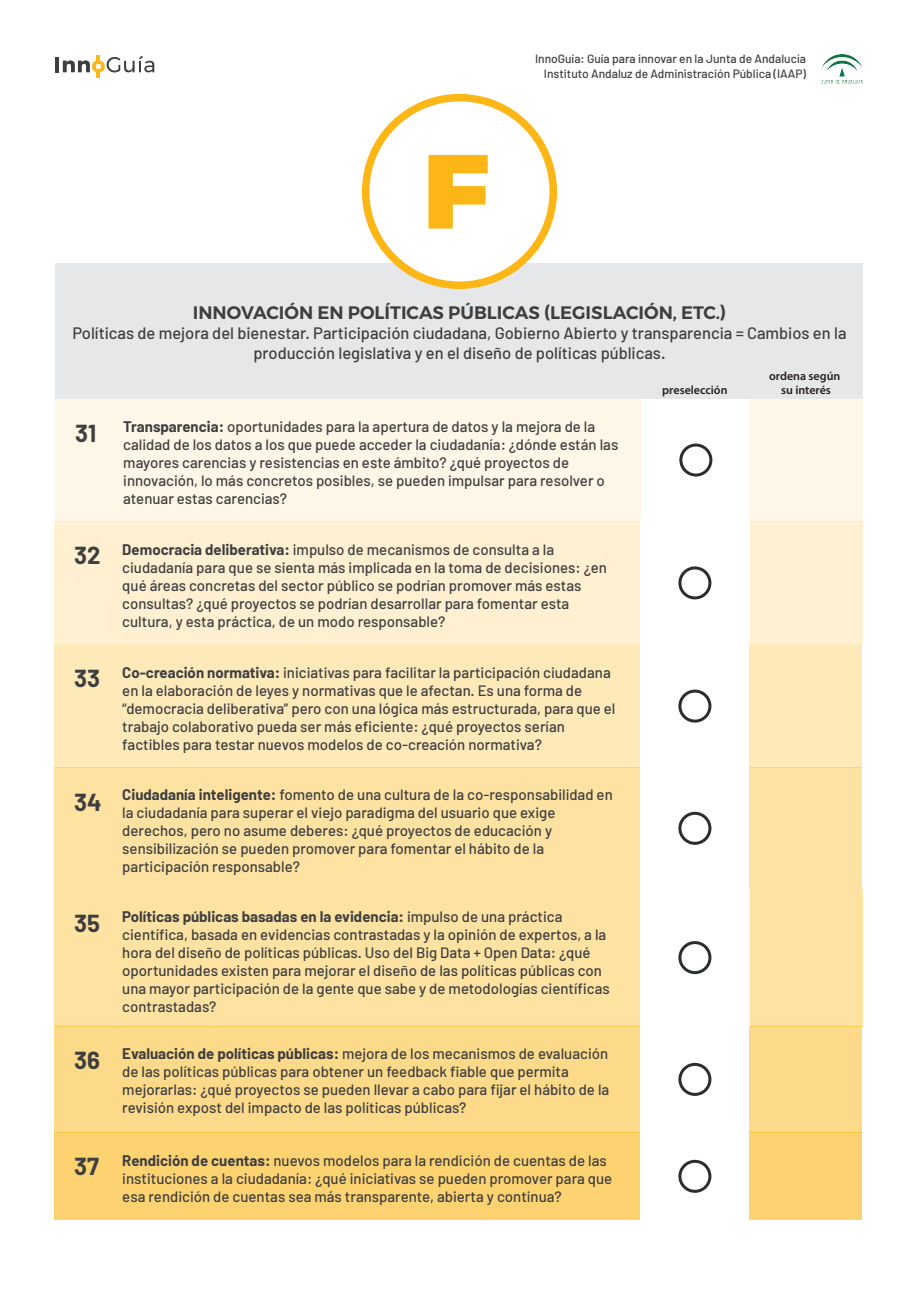
<style>
.page{position:relative;width:919px;height:1289px;background:#fff}
.page>*{position:absolute;margin:0;border:0;box-sizing:border-box;transform-origin:0 0}
.t1{font:900 105px "Montserrat";color:#fcb615}
.t2{font:700 24px "Barlow";color:#3e3e3f}
.t3{font:600 18px "Montserrat";color:#3e3e3f}
.t4{font:500 16.5px/19.8px "Barlow";color:#3e3e3f;text-align:center}
.t5{font:500 15px/18px "Barlow";color:#3e3e3f}
.t6{font:500 12px/14.4px "Barlow";color:#3e3e3f;text-align:right}
.t7{font:600 12px/14.4px "Myriad Pro";color:#231f20;text-align:center}
.s1{font-weight:700}
</style>
<div class="page">
<div style="left:56px;top:263px;width:807px;height:135px;background:#e6e7e9"></div>
<div style="left:365px;top:98px;width:188px;height:187px;background:#fff;border-radius:50%"></div>
<div style="left:362px;top:94px;width:195px;height:195px;border:8px solid #fcb615;border-radius:50%"></div>
<div style="left:679px;top:443px;width:33px;height:33px;border:3px solid #2a2e31;border-radius:50%"></div>
<div style="left:56px;top:398px;width:585px;height:123px;background:#fef7e8"></div>
<div style="left:55px;top:521px;width:585px;height:123px;background:#fef0d1"></div>
<div style="left:55px;top:644px;width:585px;height:123px;background:#fee9b9"></div>
<div style="left:55px;top:767px;width:585px;height:121px;background:#fde2a2"></div>
<div style="left:750px;top:398px;width:113px;height:123px;background:#fef7e8"></div>
<div style="left:749px;top:521px;width:113px;height:123px;background:#fef0d1"></div>
<div style="left:749px;top:644px;width:113px;height:123px;background:#fee9b9"></div>
<div style="left:749px;top:767px;width:113px;height:121px;background:#fde2a2"></div>
<div style="left:678px;top:566px;width:33px;height:33px;border:3px solid #2a2e31;border-radius:50%"></div>
<div style="left:678px;top:689px;width:33px;height:33px;border:3px solid #2a2e31;border-radius:50%"></div>
<div style="left:678px;top:811px;width:33px;height:33px;border:3px solid #2a2e31;border-radius:50%"></div>
<div style="left:55px;top:888px;width:585px;height:138px;background:#fde2a2"></div>
<div style="left:55px;top:1026px;width:585px;height:106px;background:#fdda8a"></div>
<div style="left:55px;top:1132px;width:585px;height:87px;background:#fdd372"></div>
<div style="left:749px;top:888px;width:113px;height:138px;background:#fde2a2"></div>
<div style="left:749px;top:1026px;width:113px;height:106px;background:#fdda8a"></div>
<div style="left:749px;top:1132px;width:113px;height:87px;background:#fdd372"></div>
<div style="left:678px;top:941px;width:33px;height:33px;border:3px solid #2a2e31;border-radius:50%"></div>
<div style="left:678px;top:1062px;width:33px;height:33px;border:3px solid #2a2e31;border-radius:50%"></div>
<div style="left:678px;top:1159px;width:33px;height:33px;border:3px solid #2a2e31;border-radius:50%"></div>
<hr style="left:55px;top:57px;width:4px;height:15px;background:#3e3e3f">
<svg style="left:63px;top:55px;width:91px;height:23px"></svg>
<img style="left:821px;top:55px;width:41px;height:28px">
<h1 class="t1" style="left:423px;top:105px;width:68px">F</h1>
<p class="t6" style="left:535px;top:51px;width:272px">InnoGuía: Guía para innovar en la Junta de Andalucía<br>Instituto Andaluz de Administración Pública (IAAP)</p>
<p class="t3" style="left:193px;top:298px;width:535px">INNOVACIÓN EN POLÍTICAS PÚBLICAS (LEGISLACIÓN, ETC.)</p>
<p class="t4" style="left:72px;top:322px;width:775px">Políticas de mejora del bienestar. Participación ciudadana, Gobierno Abierto y transparencia = Cambios en la producción legislativa y en el diseño de políticas públicas.</p>
<h2 class="t2" style="left:75px;top:418px;width:23px">31</h2>
<h2 class="t2" style="left:74px;top:541px;width:28px">32</h2>
<h2 class="t2" style="left:74px;top:664px;width:27px">33</h2>
<h2 class="t2" style="left:74px;top:787px;width:29px">34</h2>
<h2 class="t2" style="left:74px;top:908px;width:27px">35</h2>
<h2 class="t2" style="left:74px;top:1045px;width:27px">36</h2>
<h2 class="t2" style="left:74px;top:1151px;width:26px">37</h2>
<p class="t5" style="left:123px;top:417px;width:496px"><span class="s1">Transparencia:</span> oportunidades para la apertura de datos y la mejora de la calidad de los datos a los que puede acceder la ciudadanía: ¿dónde están las mayores carencias y resistencias en este ámbito? ¿qué proyectos de innovación, lo más concretos posibles, se pueden impulsar para resolver o atenuar estas carencias?</p>
<p class="t5" style="left:122px;top:540px;width:486px"><span class="s1">Democracia deliberativa:</span> impulso de mecanismos de consulta a la ciudadanía para que se sienta más implicada en la toma de decisiones: ¿en qué áreas concretas del sector público se podrían promover más estas consultas? ¿qué proyectos se podrían desarrollar para fomentar esta cultura, y esta práctica, de un modo responsable?</p>
<p class="t5" style="left:122px;top:662px;width:494px"><span class="s1">Co-creación normativa:</span> iniciativas para facilitar la participación ciudadana en la elaboración de leyes y normativas que le afectan. Es una forma de “democracia deliberativa” pero con una lógica más estructurada, para que el trabajo colaborativo pueda ser más eficiente: ¿qué proyectos serían factibles para testar nuevos modelos de co-creación normativa?</p>
<p class="t5" style="left:122px;top:785px;width:492px"><span class="s1">Ciudadanía inteligente:</span> fomento de una cultura de la co-responsabilidad en la ciudadanía para superar el viejo paradigma del usuario que exige derechos, pero no asume deberes: ¿qué proyectos de educación y sensibilización se pueden promover para fomentar el hábito de la participación responsable?</p>
<p class="t5" style="left:122px;top:907px;width:489px"><span class="s1">Políticas públicas basadas en la evidencia:</span> impulso de una práctica científica, basada en evidencias contrastadas y la opinión de expertos, a la hora del diseño de políticas públicas. Uso del Big Data + Open Data: ¿qué oportunidades existen para mejorar el diseño de las políticas públicas con una mayor participación de la gente que sabe y de metodologías científicas contrastadas?</p>
<p class="t5" style="left:122px;top:1044px;width:488px"><span class="s1">Evaluación de políticas públicas:</span> mejora de los mecanismos de evaluación de las políticas públicas para obtener un feedback fiable que permita mejorarlas: ¿qué proyectos se pueden llevar a cabo para fijar el hábito de la revisión expost del impacto de las políticas públicas?</p>
<p class="t5" style="left:122px;top:1150px;width:491px"><span class="s1">Rendición de cuentas:</span> nuevos modelos para la rendición de cuentas de las instituciones a la ciudadanía: ¿qué iniciativas se pueden promover para que esa rendición de cuentas sea más transparente, abierta y continua?</p>
<p class="t7" style="left:662px;top:383px;width:67px">preselección</p>
<p class="t7" style="left:769px;top:368px;width:73px">ordena según su interés</p>
</div>
